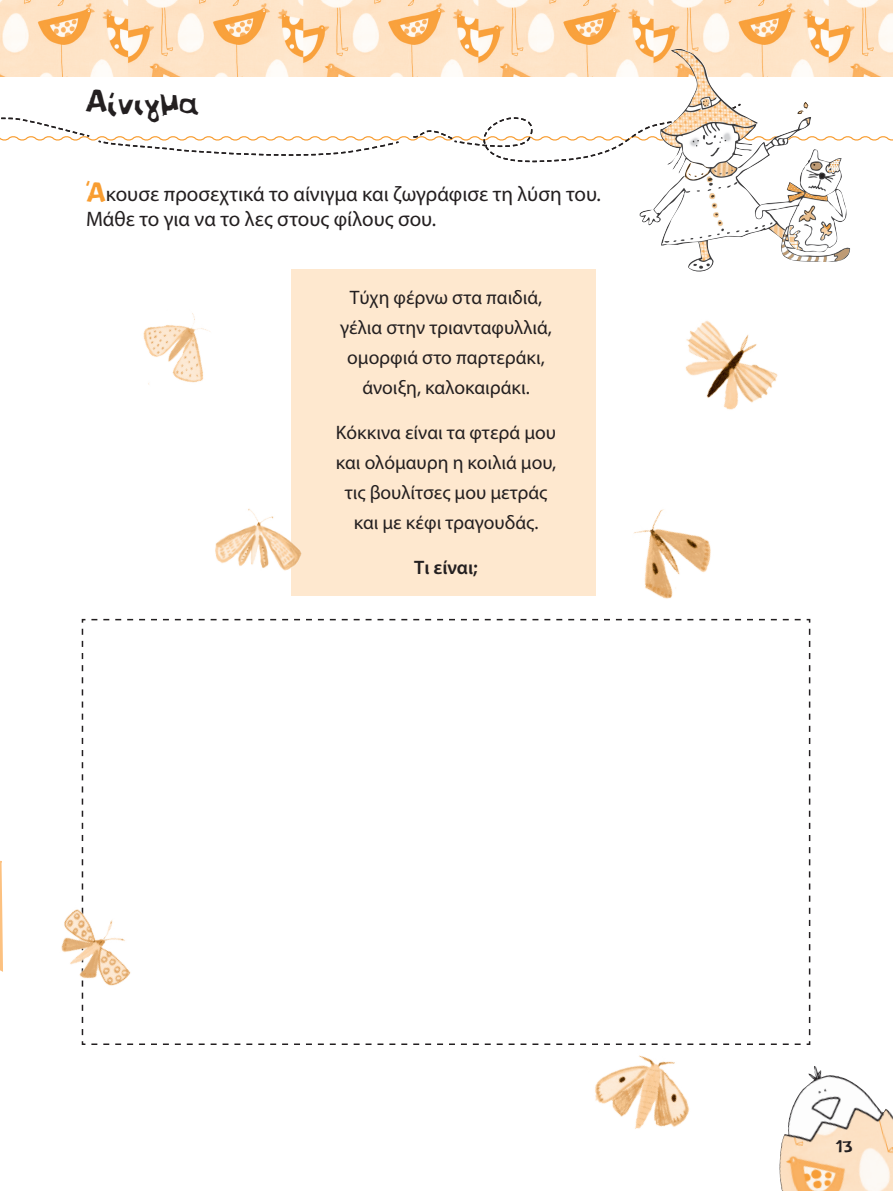
<style>
.page{position:relative;width:893px;height:1191px;background:#fff}
.page>*{position:absolute;margin:0;border:0;box-sizing:border-box;transform-origin:0 0}
.titlos{font:42.15px "PF Amateur Flat Cool";color:#231f20}
.t1{font:22.5px "PF Amateur Flat Cool";color:#231f20}
.ekfonisi{font:21px "Myriad Pro";color:#231f20}
.ekfonisi-2{font:19.5px "Myriad Pro";color:#231f20}
.ekfonisi-3{font:600 19.5px "Myriad Pro";color:#231f20}
.s1{font-family:"PF Amateur Flat Cool";font-size:37.5px;color:#f89d31}
</style>
<div class="page">
<svg style="left:0;top:117px;width:893px;height:46px"></svg>
<img style="left:779px;top:1066px;width:114px;height:125px">
<img style="left:0;top:0;width:893px;height:76px">
<div style="left:291px;top:269px;width:304px;height:326px;background:#fee8cf"></div>
<img style="left:143px;top:313px;width:67px;height:72px">
<img style="left:685px;top:320px;width:93px;height:90px">
<img style="left:595px;top:1055px;width:94px;height:74px">
<img style="left:633px;top:509px;width:78px;height:90px">
<img style="left:215px;top:508px;width:87px;height:63px">
<svg style="left:81px;top:618px;width:730px;height:427px"></svg>
<svg style="left:0;top:860px;width:3px;height:112px"></svg>
<img style="left:61px;top:871px;width:115px;height:164px">
<img style="left:640px;top:50px;width:171px;height:222px">
<img style="left:749px;top:149px;width:101px;height:115px">
<p class="titlos" style="left:85px;top:81px;width:116px">Αίνιγμα</p>
<p class="ekfonisi" style="left:86px;top:181px;width:516px"><span class="s1">Ά</span>κουσε προσεχτικά το αίνιγμα και ζωγράφισε τη λύση του.</p>
<p class="ekfonisi" style="left:86px;top:206px;width:351px">Μάθε το για να το λες στους φίλους σου.</p>
<p class="ekfonisi-2" style="left:350px;top:285px;width:194px">Τύχη φέρνω στα παιδιά,</p>
<p class="ekfonisi-2" style="left:340px;top:315px;width:213px">γέλια στην τριανταφυλλιά,</p>
<p class="ekfonisi-2" style="left:347px;top:345px;width:199px">ομορφιά στο παρτεράκι,</p>
<p class="ekfonisi-2" style="left:362px;top:375px;width:169px">άνοιξη, καλοκαιράκι.</p>
<p class="ekfonisi-2" style="left:336px;top:420px;width:222px">Κόκκινα είναι τα φτερά μου</p>
<p class="ekfonisi-2" style="left:336px;top:450px;width:222px">και ολόμαυρη η κοιλιά μου,</p>
<p class="ekfonisi-2" style="left:345px;top:480px;width:204px">τις βουλίτσες μου μετράς</p>
<p class="ekfonisi-2" style="left:354px;top:510px;width:186px">και με κέφι τραγουδάς.</p>
<p class="ekfonisi-3" style="left:414px;top:555px;width:65px">Τι είναι;</p>
<p class="t1" style="left:836px;top:1135px;width:18px">13</p>
</div>
